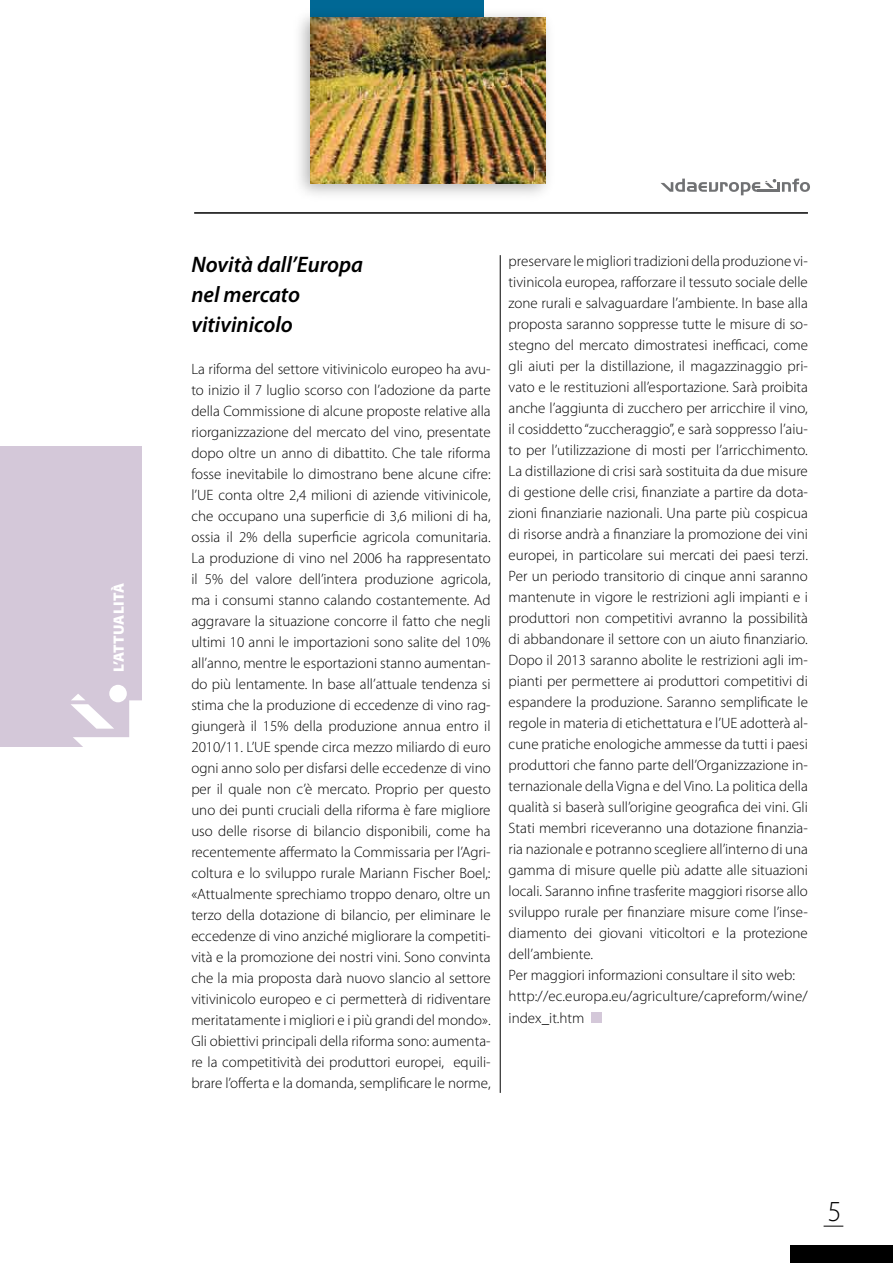
<style>
.page{position:relative;width:893px;height:1263px;background:#fff}
.page>*{position:absolute;margin:0;border:0;box-sizing:border-box;transform-origin:0 0}
.t1{font:300 29.1px "Myriad Pro";color:#000;scale:.96 1}
.t2{font:italic 600 22.5px/30px "Myriad Pro";letter-spacing:-.005em;color:#000}
.t3{font:300 15px/21px "Myriad Pro";color:#000;text-align:justify}
.t4{font:900 15px "Myriad Pro";letter-spacing:.02em;color:#fff}
</style>
<div class="page">
<div style="left:0;top:446px;width:142px;height:300px;background:#d4c8d9"></div>
<div style="left:791px;top:1246px;width:102px;height:17px;background:#000"></div>
<hr style="left:194px;top:212px;width:614px;height:2px;background:#000">
<svg style="left:660px;top:179px;width:150px;height:16px"></svg>
<div style="left:310px;top:0;width:174px;height:17px;background:#006895"></div>
<div style="left:109px;top:685px;width:18px;height:17px;background:#fff;border-radius:50%"></div>
<svg style="left:71px;top:694px;width:71px;height:53px"></svg>
<svg style="left:824px;top:1226px;width:19px;height:1px"></svg>
<div style="left:292px;top:7px;width:264px;height:195px;background:#000;opacity:.3"></div>
<img style="left:310px;top:17px;width:235px;height:166px">
<hr style="left:500px;top:255px;width:1px;height:838px;background:#000">
<div style="left:591px;top:1012px;width:10px;height:10px;background:#d4c8d9"></div>
<p class="t4" style="left:109px;top:672px;width:90px;rotate:-90deg">L’ATTUALITÀ</p>
<h2 class="t2" style="left:191px;top:249px;width:173px">Novità dall’Europa nel mercato vitivinicolo</h2>
<p class="t3" style="left:191px;top:358px;width:301px">La riforma del settore vitivinicolo europeo ha avu&shy;to inizio il 7 luglio scorso con l’adozione da parte della Commissione di alcune proposte relative alla riorganizzazione del mercato del vino, presentate dopo oltre un anno di dibattito. Che tale riforma fosse inevitabile lo dimostrano bene alcune cifre: l’UE conta oltre 2,4 milioni di aziende vitivinicole, che occupano una superficie di 3,6 milioni di ha, ossia il 2% della superficie agricola comunitaria.<br>La produzione di vino nel 2006 ha rappresentato il 5% del valore dell’intera produzione agricola, ma i consumi stanno calando costantemente. Ad aggravare la situazione concorre il fatto che negli ultimi 10 anni le importazioni sono salite del 10% all’anno, mentre le esportazioni stanno aumentan&shy;do più lentamente. In base all’attuale tendenza si stima che la produzione di eccedenze di vino rag&shy;giungerà il 15% della produzione annua entro il 2010/11. L’UE spende circa mezzo miliardo di euro ogni anno solo per disfarsi delle eccedenze di vino per il quale non c’è mercato. Proprio per questo uno dei punti cruciali della riforma è fare migliore uso delle risorse di bilancio disponibili, come ha recentemente affermato la Commissaria per l’Agri&shy;coltura e lo sviluppo rurale Mariann Fischer Boel,: «Attualmente sprechiamo troppo denaro, oltre un terzo della dotazione di bilancio, per eliminare le eccedenze di vino anziché migliorare la competiti&shy;vità e la promozione dei nostri vini. Sono convinta che la mia proposta darà nuovo slancio al settore vitivinicolo europeo e ci permetterà di ridiventare meritatamente i migliori e i più grandi del mondo».<br>Gli obiettivi principali della riforma sono: aumenta&shy;re la competitività dei produttori europei, equili&shy;brare l’offerta e la domanda, semplificare le norme,</p>
<p class="t3" style="left:509px;top:251px;width:301px;text-align:left">preservare le migliori tradizioni della produzione vi&shy;tivinicola europea, rafforzare il tessuto sociale delle zone rurali e salvaguardare l’ambiente. In base alla proposta saranno soppresse tutte le misure di so&shy;stegno del mercato dimostratesi inefficaci, come gli aiuti per la distillazione, il magazzinaggio pri&shy;vato e le restituzioni all’esportazione. Sarà proibita anche l’aggiunta di zucchero per arricchire il vino, il cosiddetto “zuccheraggio”, e sarà soppresso l’aiu&shy;to per l’utilizzazione di mosti per l’arricchimento.<br>La distillazione di crisi sarà sostituita da due misure di gestione delle crisi, finanziate a partire da dota&shy;zioni finanziarie nazionali. Una parte più cospicua di risorse andrà a finanziare la promozione dei vini europei, in particolare sui mercati dei paesi terzi.<br>Per un periodo transitorio di cinque anni saranno mantenute in vigore le restrizioni agli impianti e i produttori non competitivi avranno la possibilità di abbandonare il settore con un aiuto finanziario.<br>Dopo il 2013 saranno abolite le restrizioni agli im&shy;pianti per permettere ai produttori competitivi di espandere la produzione. Saranno semplificate le regole in materia di etichettatura e l’UE adotterà al&shy;cune pratiche enologiche ammesse da tutti i paesi produttori che fanno parte dell’Organizzazione in&shy;ternazionale della Vigna e del Vino. La politica della qualità si baserà sull’origine geografica dei vini. Gli Stati membri riceveranno una dotazione finanzia&shy;ria nazionale e potranno scegliere all’interno di una gamma di misure quelle più adatte alle situazioni locali. Saranno infine trasferite maggiori risorse allo sviluppo rurale per finanziare misure come l’inse&shy;diamento dei giovani viticoltori e la protezione dell’ambiente.<br>Per maggiori informazioni consultare il sito web: http://ec.europa.eu/agriculture/capreform/wine/ index_it.htm</p>
<h1 class="t1" style="left:828px;top:1194px;width:16px">5</h1>
</div>
